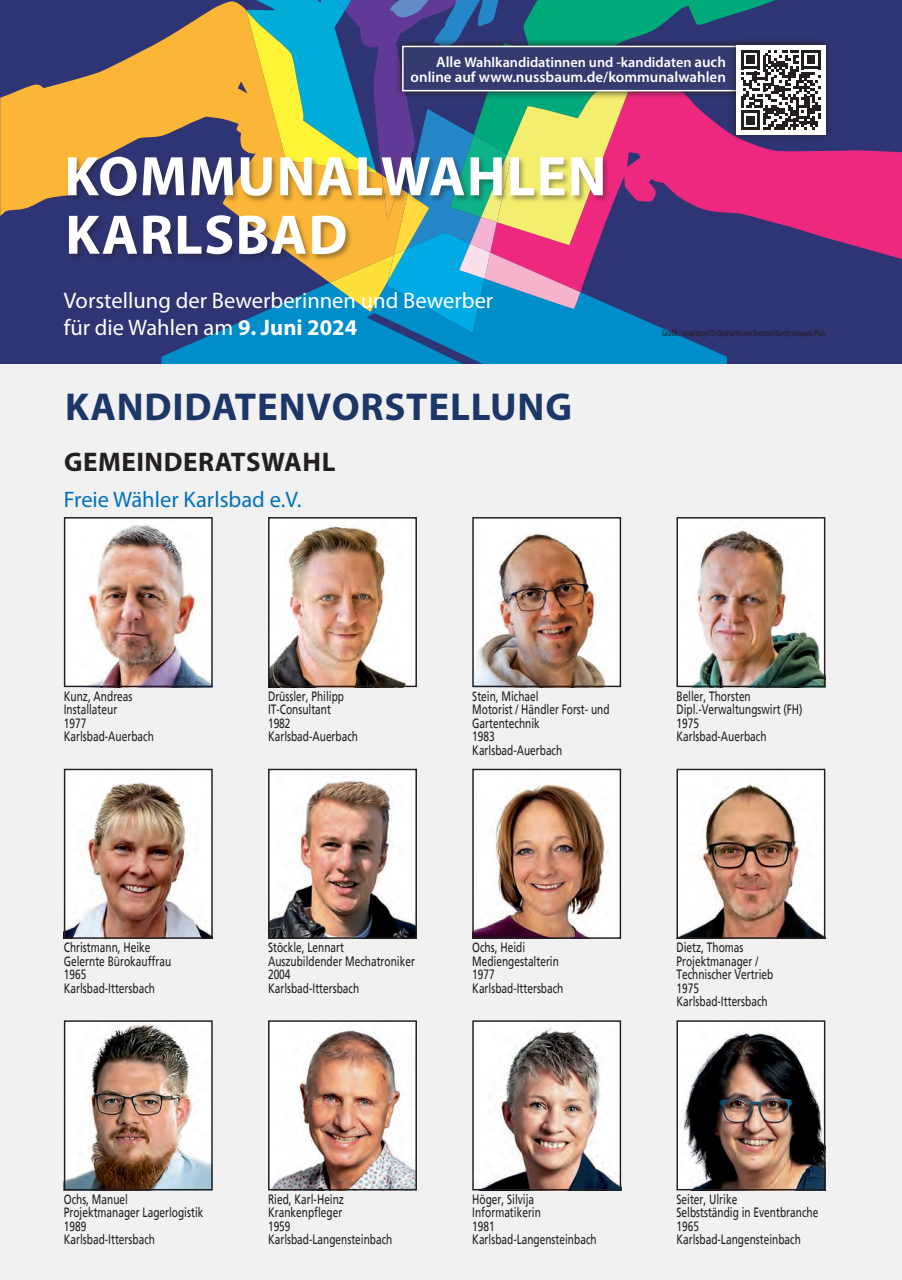
<style>
.page{position:relative;width:902px;height:1280px;background:#fff}
.page>*{position:absolute;margin:0;border:0;box-sizing:border-box;transform-origin:0 0}
.t1{font:700 56.25px "Myriad Pro";letter-spacing:.02em;color:#fff}
.t2{font:700 39px "Myriad Pro";letter-spacing:.02em;color:#1d3668}
.t3{font:700 27px "Myriad Pro";letter-spacing:.02em;color:#231f20}
.t4{font:22.5px/27px "Myriad Pro";color:#fff}
.t5{font:22.5px "Myriad Pro";color:#0072bc}
.t6{font:600 15px "Myriad Pro";color:#fff}
.t7{font:600 14.25px "Myriad Pro";color:#fff}
.t8{font:13.5px/13.5px "Frutiger";color:#231f20;scale:.75 1}
.t9{font:condensed 9px "Myriad Pro";color:#231f20}
.s1{font-size:15px}
.s2{font-weight:700}
</style>
<div class="page">
<div style="left:0;top:0;width:901px;height:1280px;background:#f1f1f2"></div>
<img style="left:67px;top:520px;width:143px;height:164px">
<div style="left:64px;top:517px;width:149px;height:170px;border:2px solid #231f20"></div>
<img style="left:271px;top:520px;width:143px;height:164px">
<div style="left:268px;top:517px;width:149px;height:170px;border:2px solid #231f20"></div>
<img style="left:475px;top:520px;width:143px;height:164px">
<div style="left:472px;top:517px;width:149px;height:170px;border:2px solid #231f20"></div>
<img style="left:679px;top:520px;width:143px;height:164px">
<div style="left:676px;top:517px;width:149px;height:170px;border:2px solid #231f20"></div>
<img style="left:67px;top:772px;width:143px;height:164px">
<div style="left:64px;top:769px;width:149px;height:170px;border:2px solid #231f20"></div>
<img style="left:271px;top:772px;width:143px;height:164px">
<div style="left:268px;top:769px;width:149px;height:170px;border:2px solid #231f20"></div>
<img style="left:475px;top:772px;width:143px;height:164px">
<div style="left:472px;top:769px;width:149px;height:170px;border:2px solid #231f20"></div>
<img style="left:679px;top:772px;width:143px;height:164px">
<div style="left:676px;top:769px;width:149px;height:170px;border:2px solid #231f20"></div>
<img style="left:67px;top:1023px;width:143px;height:164px">
<div style="left:64px;top:1020px;width:149px;height:170px;border:2px solid #231f20"></div>
<img style="left:271px;top:1023px;width:143px;height:164px">
<div style="left:268px;top:1020px;width:149px;height:170px;border:2px solid #231f20"></div>
<img style="left:475px;top:1023px;width:143px;height:164px">
<div style="left:472px;top:1020px;width:149px;height:170px;border:2px solid #231f20"></div>
<img style="left:679px;top:1023px;width:143px;height:164px">
<div style="left:676px;top:1020px;width:149px;height:170px;border:2px solid #231f20"></div>
<div style="left:0;top:0;width:901px;height:364px;background:#2f3574"></div>
<svg style="left:161px;top:319px;width:566px;height:45px;background:#0780bd"></svg>
<svg style="left:0;top:1px;width:246px;height:215px;fill:#fcb637"></svg>
<div style="left:67px;top:156px;width:543px;height:47px;background:#231f20;opacity:.4"></div>
<div style="left:68px;top:214px;width:285px;height:48px;background:#231f20;opacity:.4"></div>
<svg style="left:246px;top:0;width:655px;height:333px"></svg>
<p class="t7" style="left:436px;top:53px;width:291px"><span class="s1">Alle</span> Wahlkandidatinnen und -kandidaten <span class="s1">auch</span></p>
<p class="t6" style="left:410px;top:67px;width:317px">online auf www.nussbaum.de/kommunalwahlen</p>
<h1 class="t1" style="left:64px;top:140px;width:543px">KOMMUNALWAHLEN</h1>
<h1 class="t1" style="left:65px;top:198px;width:284px">KARLSBAD</h1>
<h3 class="t4" style="left:64px;top:287px;width:431px">Vorstellung der Bewerberinnen und Bewerber für die Wahlen am <span class="s2">9. Juni 2024</span></h3>
<h2 class="t2" style="left:65px;top:382px;width:508px">KANDIDATENVORSTELLUNG</h2>
<h3 class="t3" style="left:64px;top:444px;width:273px">GEMEINDERATSWAHL</h3>
<h3 class="t5" style="left:64px;top:485px;width:239px">Freie Wähler Karlsbad e.V.</h3>
<p class="t9" style="left:662px;top:327px;width:165px">Grafik: smartboy10/DigitalVision Vectors/Getty Images Plus</p>
<p class="t8" style="left:64px;top:689px;width:122px">Kunz, Andreas<br>Installateur<br>1977<br>Karlsbad-Auerbach</p>
<p class="t8" style="left:268px;top:689px;width:122px">Drüssler, Philipp<br>IT-Consultant<br>1982<br>Karlsbad-Auerbach</p>
<p class="t8" style="left:472px;top:689px;width:185px">Stein, Michael<br>Motorist / Händler Forst- und<br>Gartentechnik<br>1983<br>Karlsbad-Auerbach</p>
<p class="t8" style="left:676px;top:689px;width:170px">Beller, Thorsten<br>Dipl.-Verwaltungswirt (FH)<br>1975<br>Karlsbad-Auerbach</p>
<p class="t8" style="left:64px;top:941px;width:145px">Christmann, Heike<br>Gelernte Bürokauffrau<br>1965<br>Karlsbad-Ittersbach</p>
<p class="t8" style="left:268px;top:941px;width:197px">Stöckle, Lennart<br>Auszubildender Mechatroniker<br>2004<br>Karlsbad-Ittersbach</p>
<p class="t8" style="left:472px;top:941px;width:123px">Ochs, Heidi<br>Mediengestalterin<br>1977<br>Karlsbad-Ittersbach</p>
<p class="t8" style="left:676px;top:941px;width:131px">Dietz, Thomas<br>Projektmanager /<br>Technischer Vertrieb<br>1975<br>Karlsbad-Ittersbach</p>
<p class="t8" style="left:64px;top:1192px;width:188px">Ochs, Manuel<br>Projektmanager Lagerlogistik<br>1989<br>Karlsbad-Ittersbach</p>
<p class="t8" style="left:268px;top:1192px;width:167px">Ried, Karl-Heinz<br>Krankenpfleger<br>1959<br>Karlsbad-Langensteinbach</p>
<p class="t8" style="left:472px;top:1192px;width:167px">Höger, Silvija<br>Informatikerin<br>1981<br>Karlsbad-Langensteinbach</p>
<p class="t8" style="left:676px;top:1192px;width:191px">Seiter, Ulrike<br>Selbstständig in Eventbranche<br>1965<br>Karlsbad-Langensteinbach</p>
</div>
